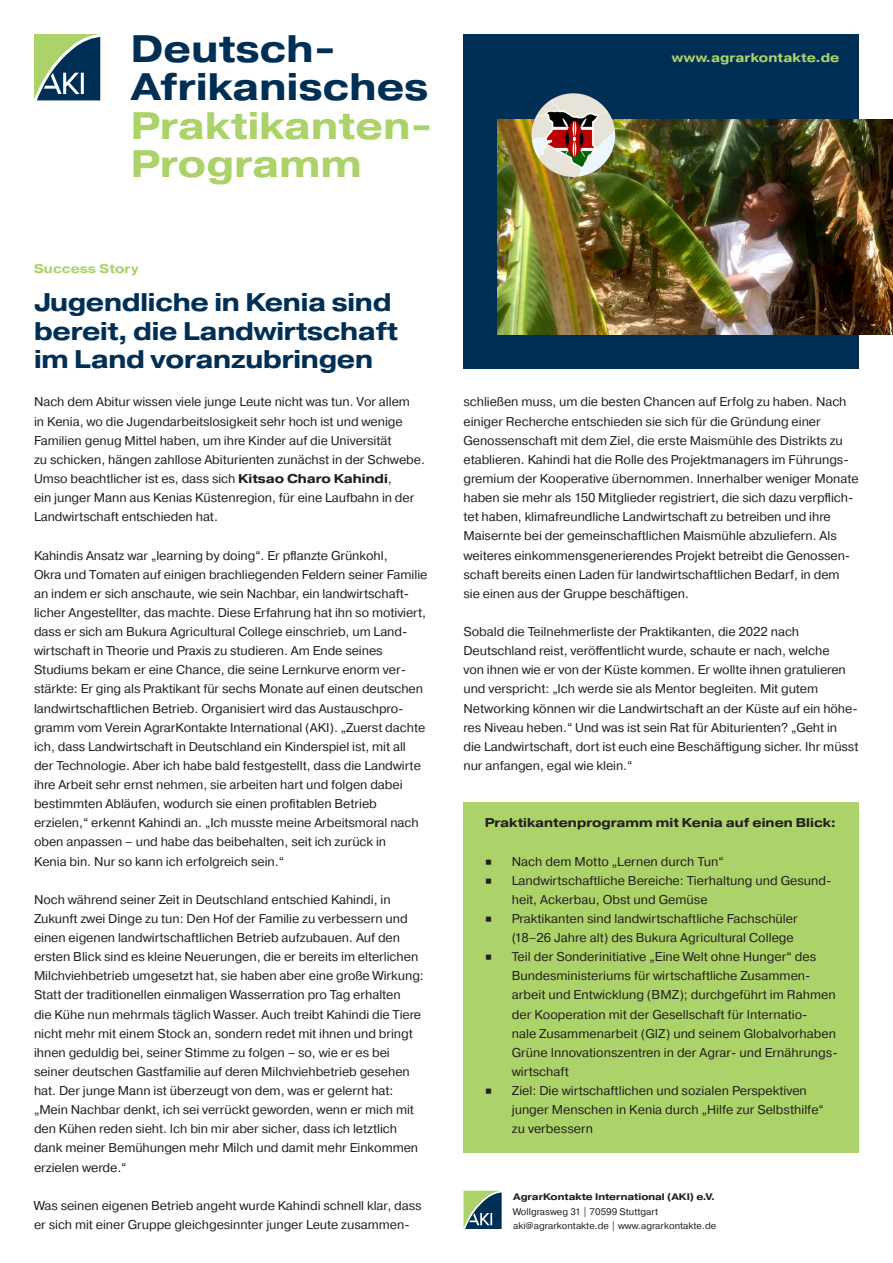
<style>
.page{position:relative;width:893px;height:1263px;background:#fff}
.page>*{position:absolute;margin:0;border:0;box-sizing:border-box;transform-origin:0 0}
.t1{font:700 38.25px/38.2px "Pragmatica Ext";letter-spacing:.005em;color:#002f55}
.t2{font:700 38.25px "Pragmatica Ext";letter-spacing:.005em;color:#acd369}
.t3{font:700 25.5px/28.7px "Pragmatica Ext";letter-spacing:-.01em;color:#002f55}
.t4{font:12.75px/19.2px "Pragmatica";letter-spacing:-.005em;color:#231f20}
.t5{font:700 12.75px "Pragmatica Ext";color:#231f20}
.Fließtext_weiß{font:700 12.75px "Pragmatica Ext";letter-spacing:.01em;color:#acd369}
.Fließtext_weiß-2{font:9.6px "Pragmatica";color:#231f20}
.Fließtext_weiß-3{font:700 9.6px "Pragmatica Ext";color:#231f20}
.s1{font-family:"Pragmatica Ext";font-weight:700}
</style>
<div class="page">
<div style="left:463px;top:34px;width:396px;height:334px;background:#002f55"></div>
<img style="left:497px;top:120px;width:396px;height:214px">
<svg style="left:463px;top:1191px;width:39px;height:38px"></svg>
<img style="left:531px;top:93px;width:84px;height:84px;border-radius:42px">
<svg style="left:34px;top:34px;width:66px;height:66px;background:#5a8072"></svg>
<div style="left:463px;top:802px;width:396px;height:350px;background:#acd369"></div>
<p class="t1" style="left:131px;top:30px;width:299px">Deutsch-<br>Afrikanisches</p>
<p class="t2" style="left:131px;top:100px;width:303px">Praktikanten-</p>
<p class="t2" style="left:131px;top:139px;width:232px">Programm</p>
<p class="Fließtext_weiß" style="left:34px;top:260px;width:106px">Success Story</p>
<p class="t3" style="left:34px;top:287px;width:365px">Jugendliche in Kenia sind bereit, die Landwirtschaft im Land voranzubringen</p>
<p class="t4" style="left:34px;top:393px;width:392px">Nach dem Abitur wissen viele junge Leute nicht was tun. Vor allem<br>in Kenia, wo die Jugendarbeitslosigkeit sehr hoch ist und wenige Familien genug Mittel haben, um ihre Kinder auf die Universität<br>zu schicken, hängen zahllose Abiturienten zunächst in der Schwebe.<br>Umso beachtlicher ist es, dass sich <span class="s1">Kitsao Charo Kahindi</span>,<br>ein junger Mann aus Kenias Küstenregion, für eine Laufbahn in der Landwirtschaft entschieden hat.</p>
<p class="t4" style="left:34px;top:546px;width:395px">Kahindis Ansatz war „learning by doing“. Er pflanzte Grünkohl,<br>Okra und Tomaten auf einigen brachliegenden Feldern seiner Familie an indem er sich anschaute, wie sein Nachbar, ein landwirtschaft&shy;licher Angestellter, das machte. Diese Erfahrung hat ihn so motiviert, dass er sich am Bukura Agricultural College einschrieb, um Land&shy;wirtschaft in Theorie und Praxis zu studieren. Am Ende seines Studiums bekam er eine Chance, die seine Lernkurve enorm ver&shy;stärkte: Er ging als Praktikant für sechs Monate auf einen deutschen landwirtschaftlichen Betrieb. Organisiert wird das Austauschpro&shy;gramm vom Verein AgrarKontakte International (AKI). „Zuerst dachte ich, dass Landwirtschaft in Deutschland ein Kinderspiel ist, mit all der Technologie. Aber ich habe bald festgestellt, dass die Landwirte ihre Arbeit sehr ernst nehmen, sie arbeiten hart und folgen dabei bestimmten Abläufen, wodurch sie einen profitablen Betrieb erzielen,“ erkennt Kahindi an. „Ich musste meine Arbeitsmoral nach oben anpassen – und habe das beibehalten, seit ich zurück in<br>Kenia bin. Nur so kann ich erfolgreich sein.“</p>
<p class="t4" style="left:34px;top:890px;width:391px">Noch während seiner Zeit in Deutschland entschied Kahindi, in Zukunft zwei Dinge zu tun: Den Hof der Familie zu verbessern und einen eigenen landwirtschaftlichen Betrieb aufzubauen. Auf den ersten Blick sind es kleine Neuerungen, die er bereits im elterlichen Milchviehbetrieb umgesetzt hat, sie haben aber eine große Wirkung:<br>Statt der traditionellen einmaligen Wasserration pro Tag erhalten<br>die Kühe nun mehrmals täglich Wasser. Auch treibt Kahindi die Tiere nicht mehr mit einem Stock an, sondern redet mit ihnen und bringt ihnen geduldig bei, seiner Stimme zu folgen – so, wie er es bei seiner deutschen Gastfamilie auf deren Milchviehbetrieb gesehen hat. Der junge Mann ist überzeugt von dem, was er gelernt hat: „Mein Nachbar denkt, ich sei verrückt geworden, wenn er mich mit den Kühen reden sieht. Ich bin mir aber sicher, dass ich letztlich dank meiner Bemühungen mehr Milch und damit mehr Einkommen erzielen werde.“</p>
<p class="t4" style="left:34px;top:1196px;width:389px">Was seinen eigenen Betrieb angeht wurde Kahindi schnell klar, dass er sich mit einer Gruppe gleichgesinnter junger Leute zusammen-</p>
<p class="Fließtext_weiß" style="left:672px;top:49px;width:169px">www.agrarkontakte.de</p>
<p class="t4" style="left:463px;top:393px;width:397px">schließen muss, um die besten Chancen auf Erfolg zu haben. Nach einiger Recherche entschieden sie sich für die Gründung einer Genossenschaft mit dem Ziel, die erste Maismühle des Distrikts zu etablieren. Kahindi hat die Rolle des Projektmanagers im Führungs&shy;gremium der Kooperative übernommen. Innerhalber weniger Monate haben sie mehr als 150 Mitglieder registriert, die sich dazu verpflich&shy;tet haben, klimafreundliche Landwirtschaft zu betreiben und ihre Maisernte bei der gemeinschaftlichen Maismühle abzuliefern. Als weiteres einkommensgenerierendes Projekt betreibt die Genossen&shy;schaft bereits einen Laden für landwirtschaftlichen Bedarf, in dem sie einen aus der Gruppe beschäftigen.</p>
<p class="t4" style="left:463px;top:622px;width:396px">Sobald die Teilnehmerliste der Praktikanten, die 2022 nach Deutschland reist, veröffentlicht wurde, schaute er nach, welche<br>von ihnen wie er von der Küste kommen. Er wollte ihnen gratulieren und verspricht: „Ich werde sie als Mentor begleiten. Mit gutem Networking können wir die Landwirtschaft an der Küste auf ein höhe&shy;res Niveau heben.“ Und was ist sein Rat für Abiturienten? „Geht in<br>die Landwirtschaft, dort ist euch eine Beschäftigung sicher. Ihr müsst nur anfangen, egal wie klein.“</p>
<p class="t5" style="left:485px;top:814px;width:352px">Praktikantenprogramm mit Kenia auf einen Blick:</p>
<p class="t4" style="left:485px;top:852px;width:9px">∎</p>
<p class="t4" style="left:512px;top:852px;width:214px">Nach dem Motto „Lernen durch Tun“</p>
<p class="t4" style="left:485px;top:871px;width:9px">∎</p>
<p class="t4" style="left:512px;top:871px;width:321px">Landwirtschaftliche Bereiche: Tierhaltung und Gesund&shy;heit, Ackerbau, Obst und Gemüse</p>
<p class="t4" style="left:485px;top:909px;width:9px">∎</p>
<p class="t4" style="left:512px;top:909px;width:288px">Praktikanten sind landwirtschaftliche Fachschüler (18–26 Jahre alt) des Bukura Agricultural College</p>
<p class="t4" style="left:485px;top:947px;width:9px">∎</p>
<p class="t4" style="left:512px;top:947px;width:327px">Teil der Sonderinitiative „Eine Welt ohne Hunger“ des Bundesministeriums für wirtschaftliche Zusammen&shy;arbeit und Entwicklung (BMZ); durchgeführt im Rahmen der Kooperation mit der Gesellschaft für Internatio-<br>nale Zusammenarbeit (GIZ) und seinem Globalvorhaben Grüne Innovationszentren in der Agrar- und Ernährungs&shy;wirtschaft</p>
<p class="t4" style="left:485px;top:1081px;width:9px">∎</p>
<p class="t4" style="left:512px;top:1081px;width:314px">Ziel: Die wirtschaftlichen und sozialen Perspektiven junger Menschen in Kenia durch „Hilfe zur Selbsthilfe“ zu verbessern</p>
<p class="Fließtext_weiß-3" style="left:513px;top:1191px;width:203px">AgrarKontakte International (AKI) e.V.</p>
<p class="Fließtext_weiß-2" style="left:513px;top:1205px;width:147px">Wollgrasweg 31 | 70599 Stuttgart</p>
<p class="Fließtext_weiß-2" style="left:513px;top:1220px;width:205px">aki@agrarkontakte.de | www.agrarkontakte.de</p>
</div>
